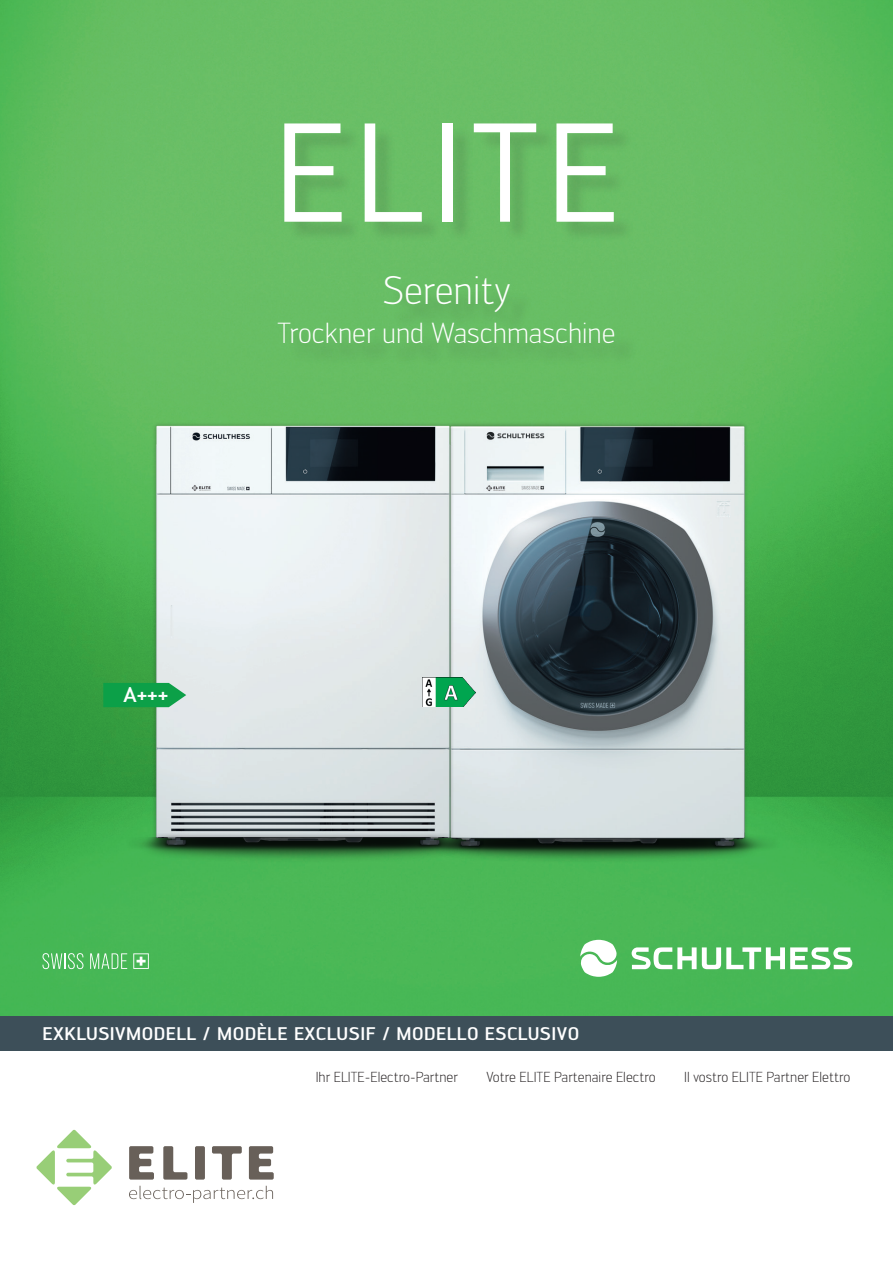
<style>
.page{position:relative;width:893px;height:1263px;background:#fff}
.page>*{position:absolute;margin:0;border:0;box-sizing:border-box;transform-origin:0 0}
.t1{font:138px "Engel";letter-spacing:.06em;color:#fff}
.t2{font:300 39px "Engel";color:#fff}
.t3{font:300 28.5px "Engel";color:#fff}
.t4{font:500 18px "Engel";letter-spacing:.025em;color:#fff}
.t5{font:700 15.75px "Engel";color:#fff}
.t6{font:300 14.25px "Engel";color:#231f20}
.s1{font-weight:500;font-size:21px}
</style>
<div class="page">
<img style="left:0;top:0;width:893px;height:1016px">
<svg style="left:36px;top:1130px;width:76px;height:75px"></svg>
<svg style="left:129px;top:1146px;width:25px;height:33px"></svg>
<svg style="left:163px;top:1146px;width:24px;height:33px"></svg>
<div style="left:195px;top:1146px;width:10px;height:33px;background:#686059;border-radius:2px"></div>
<svg style="left:212px;top:1146px;width:30px;height:33px"></svg>
<svg style="left:249px;top:1146px;width:25px;height:33px"></svg>
<svg style="left:129px;top:1186px;width:144px;height:17px"></svg>
<img style="left:408px;top:385px;width:379px;height:486px">
<img style="left:113px;top:389px;width:380px;height:482px">
<div style="left:125px;top:833px;width:361px;height:31px;background:#231f20;opacity:.4"></div>
<svg style="left:103px;top:683px;width:83px;height:24px;background:#21a758"></svg>
<img style="left:422px;top:677px;width:53px;height:30px">
<div style="left:0;top:1016px;width:893px;height:34px;background:#3d4f59"></div>
<div style="left:287px;top:126px;width:348px;height:117px;background:#231f20;opacity:.14"></div>
<div style="left:285px;top:282px;width:353px;height:84px;background:#67bd63"></div>
<svg style="left:43px;top:953px;width:40px;height:16px"></svg>
<svg style="left:90px;top:953px;width:37px;height:16px"></svg>
<svg style="left:133px;top:953px;width:16px;height:16px"></svg>
<svg style="left:632px;top:947px;width:220px;height:22px"></svg>
<svg style="left:580px;top:940px;width:37px;height:37px"></svg>
<h1 class="t1" style="left:274px;top:94px;width:346px">ELITE</h1>
<h2 class="t2" style="left:383px;top:268px;width:129px">Serenity</h2>
<h3 class="t3" style="left:277px;top:316px;width:340px">Trockner und Waschmaschine</h3>
<p class="t5" style="left:123px;top:684px;width:47px"><span class="s1">A</span>+++</p>
<p class="t4" style="left:43px;top:1023px;width:538px">EXKLUSIVMODELL / MODÈLE EXCLUSIF / MODELLO ESCLUSIVO</p>
<p class="t6" style="left:316px;top:1068px;width:144px">Ihr ELITE-Electro-Partner</p>
<p class="t6" style="left:486px;top:1068px;width:171px">Votre ELITE Partenaire Electro</p>
<p class="t6" style="left:684px;top:1068px;width:168px">Il vostro ELITE Partner Elettro</p>
</div>
